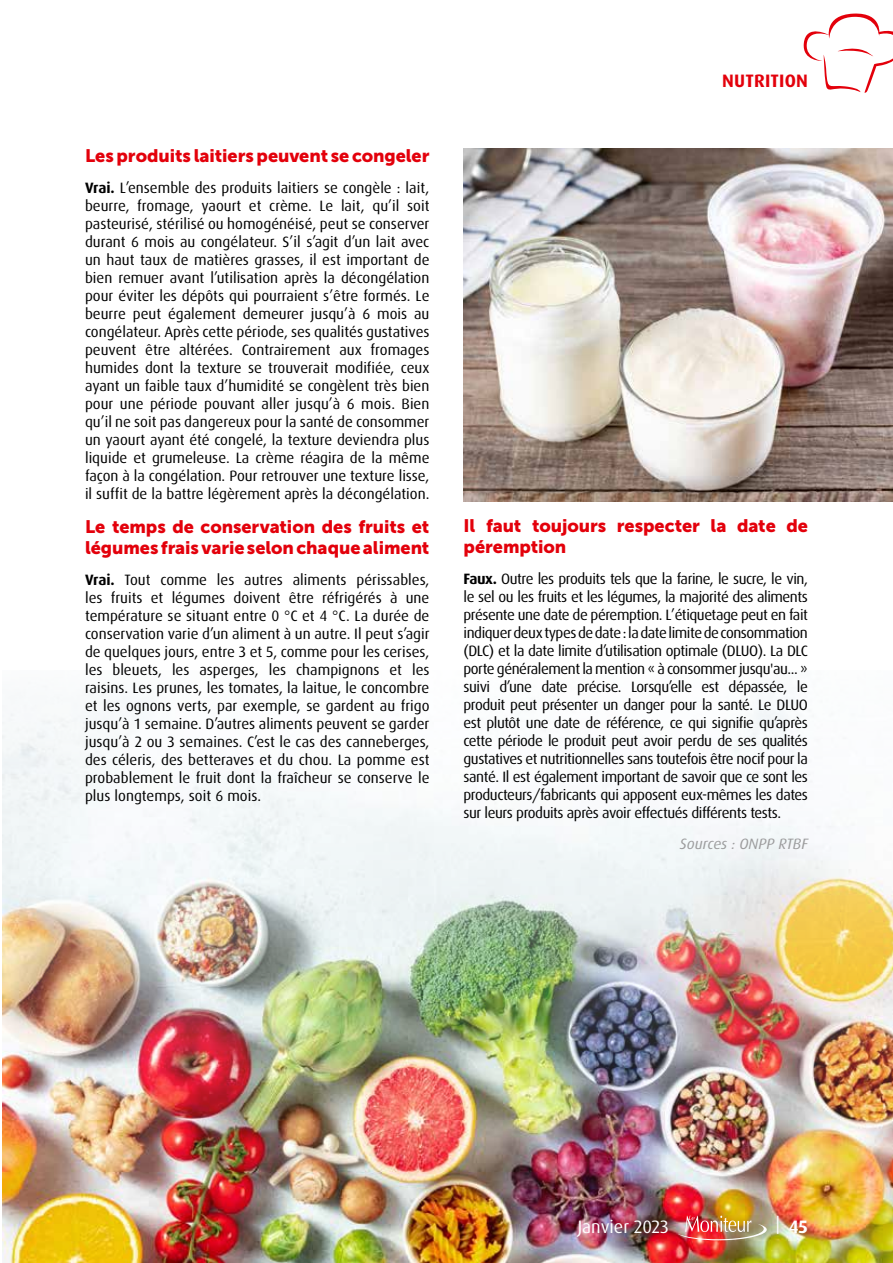
<style>
.page{position:relative;width:893px;height:1263px;background:#fff}
.page>*{position:absolute;margin:0;border:0;box-sizing:border-box;transform-origin:0 0}
.t1{font:18px/21px "Museo Sans 900";letter-spacing:-.005em;color:#e3000b}
.t2{font:18px "Dax Pro";color:#fff}
.t3{font:700 18px "Dax Pro";letter-spacing:.01em;color:#e3000b}
.t4{font:700 18px "Dax Pro";color:#fff}
.t5{font:15px/18px "Dax";color:#000;text-align:justify}
.t6{font:italic 15px "Dax";color:#9c9c9d}
.s1{font-weight:700}
</style>
<div class="page">
<img style="left:2px;top:692px;width:891px;height:571px">
<svg style="left:803px;top:13px;width:90px;height:80px"></svg>
<img style="left:463px;top:149px;width:430px;height:353px">
<img style="left:678px;top:1215px;width:89px;height:26px">
<p class="t1" style="left:85px;top:145px;width:346px">Les produits laitiers peuvent se congeler</p>
<p class="t5" style="left:85px;top:179px;width:346px"><span class="s1">Vrai.</span> L’ensemble des produits laitiers se congèle : lait, beurre, fromage, yaourt et crème. Le lait, qu’il soit pasteurisé, stérilisé ou homogénéisé, peut se conserver durant 6 mois au congélateur. S’il s’agit d’un lait avec un haut taux de matières grasses, il est important de bien remuer avant l’utilisation après la décongélation pour éviter les dépôts qui pourraient s’être formés. Le beurre peut également demeurer jusqu’à 6 mois au congélateur. Après cette période, ses qualités gustatives peuvent être altérées. Contrairement aux fromages humides dont la texture se trouverait modifiée, ceux ayant un faible taux d’humidité se congèlent très bien pour une période pouvant aller jusqu’à 6 mois. Bien qu’il ne soit pas dangereux pour la santé de consommer un yaourt ayant été congelé, la texture deviendra plus liquide et grumeleuse. La crème réagira de la même façon à la congélation. Pour retrouver une texture lisse, il suffit de la battre légèrement après la décongélation.</p>
<p class="t1" style="left:85px;top:516px;width:346px">Le temps de conservation des fruits et légumes frais varie selon chaque aliment</p>
<p class="t5" style="left:85px;top:571px;width:346px"><span class="s1">Vrai.</span> Tout comme les autres aliments périssables, les fruits et légumes doivent être réfrigérés à une température se situant entre 0 °C et 4 °C. La durée de conservation varie d’un aliment à un autre. Il peut s’agir de quelques jours, entre 3 et 5, comme pour les cerises, les bleuets, les asperges, les champignons et les raisins. Les prunes, les tomates, la laitue, le concombre et les ognons verts, par exemple, se gardent au frigo jusqu’à 1 semaine. D’autres aliments peuvent se garder jusqu’à 2 ou 3 semaines. C’est le cas des canneberges, des céleris, des betteraves et du chou. La pomme est probablement le fruit dont la fraîcheur se conserve le plus longtemps, soit 6 mois.</p>
<p class="t3" style="left:722px;top:69px;width:87px">NUTRITION</p>
<p class="t1" style="left:463px;top:515px;width:346px">Il faut toujours respecter la date de péremption</p>
<p class="t5" style="left:463px;top:570px;width:346px"><span class="s1">Faux.</span> Outre les produits tels que la farine, le sucre, le vin, le sel ou les fruits et les légumes, la majorité des aliments présente une date de péremption. L’étiquetage peut en fait indiquer deux types de date : la date limite de consommation (DLC) et la date limite d’utilisation optimale (DLUO). La DLC porte généralement la mention « à consommer jusqu'au... » suivi d’une date précise. Lorsqu’elle est dépassée, le produit peut présenter un danger pour la santé. Le DLUO est plutôt une date de référence, ce qui signifie qu’après cette période le produit peut avoir perdu de ses qualités gustatives et nutritionnelles sans toutefois être nocif pour la santé. Il est également important de savoir que ce sont les producteurs/fabricants qui apposent eux-mêmes les dates sur leurs produits après avoir effectués différents tests.</p>
<p class="t6" style="left:680px;top:835px;width:129px">Sources : ONPP RTBF</p>
<p class="t2" style="left:578px;top:1215px;width:93px">Janvier 2023</p>
<p class="t4" style="left:776px;top:1215px;width:34px"><sup>|</sup> 45</p>
</div>
